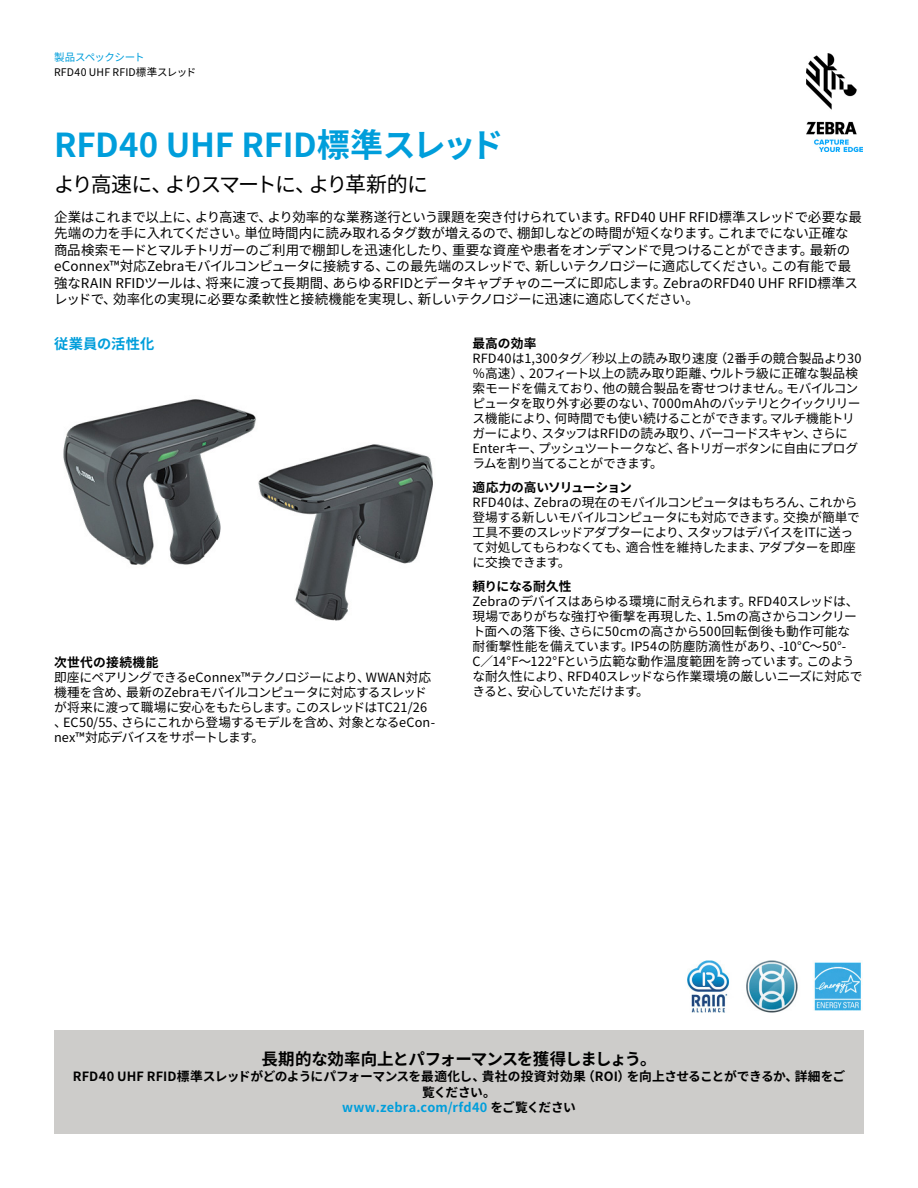
<style>
.page{position:relative;width:918px;height:1188px;background:#fff}
.page>*{position:absolute;margin:0;border:0;box-sizing:border-box;transform-origin:0 0}
.t1{font:700 33px "Noto Sans CJ Kjp";letter-spacing:-.01em;color:#009edb}
.t2{font:21px "Noto Sans CJ Kjp";letter-spacing:-.1em;color:#000}
.t3{font:700 16.5px "Noto Sans CJ Kjp";letter-spacing:-.045em;color:#000}
.t4{font:700 14.25px "Noto Sans CJ Kjp";letter-spacing:.01em;color:#009edb}
.t5{font:13.5px/16.5px "Noto Sans CJ Kjp";letter-spacing:-.025em;color:#000}
.t6{font:12.75px/15px "Noto Sans CJ Kjp";letter-spacing:-.03em;color:#000}
.t7{font:700 12.75px/15.8px "Noto Sans CJ Kjp";letter-spacing:-.005em;color:#000;text-align:center}
.t8{font:700 12.75px "Noto Sans CJ Kjp";letter-spacing:-.04em;color:#000}
.t9{font:700 12.75px "Noto Sans CJ Kjp";letter-spacing:.03em;color:#000}
.t10{font:700 12.75px "Noto Sans CJ Kjp";letter-spacing:-.025em;color:#000}
.t11{font:10.5px "Noto Sans CJ Kjp";letter-spacing:.02em;color:#000}
.t12{font:10.5px "Noto Sans CJ Kjp";letter-spacing:-.055em;color:#009edb}
.s1{color:#009edb}
</style>
<div class="page">
<img style="left:806px;top:54px;width:56px;height:97px">
<div style="left:54px;top:1031px;width:810px;height:103px;background:#cdccca"></div>
<img style="left:687px;top:961px;width:174px;height:52px">
<img style="left:63px;top:399px;width:370px;height:222px">
<p class="t12" style="left:54px;top:52px;width:92px">製品スペックシート</p>
<p class="t11" style="left:54px;top:66px;width:144px">RFD40 UHF RFID標準スレッド</p>
<h1 class="t1" style="left:54px;top:127px;width:451px">RFD40 UHF RFID標準スレッド</h1>
<h2 class="t2" style="left:54px;top:172px;width:376px">より高速に、よりスマートに、より革新的に</h2>
<p class="t5" style="left:54px;top:209px;width:809px">企業はこれまで以上に、より高速で、より効率的な業務遂行という課題を突き付けられています。RFD40 UHF RFID標準スレッドで必要な最先端の力を手に入れてください。単位時間内に読み取れるタグ数が増えるので、棚卸しなどの時間が短くなります。これまでにない正確な商品検索モードとマルチトリガーのご利用で棚卸しを迅速化したり、重要な資産や患者をオンデマンドで見つけることができます。最新のeConnex™対応Zebraモバイルコンピュータに接続する、この最先端のスレッドで、新しいテクノロジーに適応してください。この有能で最強なRAIN RFIDツールは、将来に渡って長期間、あらゆるRFIDとデータキャプチャのニーズに即応します。ZebraのRFD40 UHF RFID標準スレッドで、効率化の実現に必要な柔軟性と接続機能を実現し、新しいテクノロジーに迅速に適応してください。</p>
<p class="t4" style="left:54px;top:336px;width:102px">従業員の活性化</p>
<p class="t9" style="left:54px;top:656px;width:106px">次世代の接続機能</p>
<p class="t6" style="left:54px;top:670px;width:383px">即座にペアリングできるeConnex™テクノロジーにより、WWAN対応機種を含め、最新のZebraモバイルコンピュータに対応するスレッドが将来に渡って職場に安心をもたらします。このスレッドはTC21/26、EC50/55、さらにこれから登場するモデルを含め、対象となるeCon&shy;nex™対応デバイスをサポートします。</p>
<p class="t7" style="left:472px;top:336px;width:66px">最高の効率</p>
<p class="t6" style="left:472px;top:351px;width:390px">RFD40は1,300タグ／秒以上の読み取り速度（2番手の競合製品より30％高速）、20フィート以上の読み取り距離、ウルトラ級に正確な製品検索モードを備えており、他の競合製品を寄せつけません。モバイルコンピュータを取り外す必要のない、7000mAhのバッテリとクイックリリース機能により、何時間でも使い続けることができます。マルチ機能トリガーにより、スタッフはRFIDの読み取り、バーコードスキャン、さらにEnterキー、プッシュツートークなど、各トリガーボタンに自由にプログラムを割り当てることができます。</p>
<p class="t8" style="left:472px;top:480px;width:161px">適応力の高いソリューション</p>
<p class="t6" style="left:472px;top:495px;width:389px">RFD40は、Zebraの現在のモバイルコンピュータはもちろん、これから登場する新しいモバイルコンピュータにも対応できます。交換が簡単で工具不要のスレッドアダプターにより、スタッフはデバイスをITに送って対処してもらわなくても、適合性を維持したまま、アダプターを即座に交換できます。</p>
<p class="t10" style="left:472px;top:579px;width:100px">頼りになる耐久性</p>
<p class="t6" style="left:472px;top:594px;width:392px">Zebraのデバイスはあらゆる環境に耐えられます。RFD40スレッドは、現場でありがちな強打や衝撃を再現した、1.5mの高さからコンクリート面への落下後、さらに50cmの高さから500回転倒後も動作可能な耐衝撃性能を備えています。IP54の防塵防滴性があり、-10°C～50°-<br>C／14°F～122°Fという広範な動作温度範囲を誇っています。このような耐久性により、RFD40スレッドなら作業環境の厳しいニーズに対応できると、安心していただけます。</p>
<p class="t3" style="left:261px;top:1050px;width:397px">長期的な効率向上とパフォーマンスを獲得しましょう。</p>
<p class="t7" style="left:73px;top:1069px;width:774px">RFD40 UHF RFID標準スレッドがどのようにパフォーマンスを最適化し、貴社の投資対効果（ROI）を向上させることができるか、詳細をご覧ください。<br><span class="s1">www.zebra.com/rfd40</span> をご覧ください</p>
</div>
